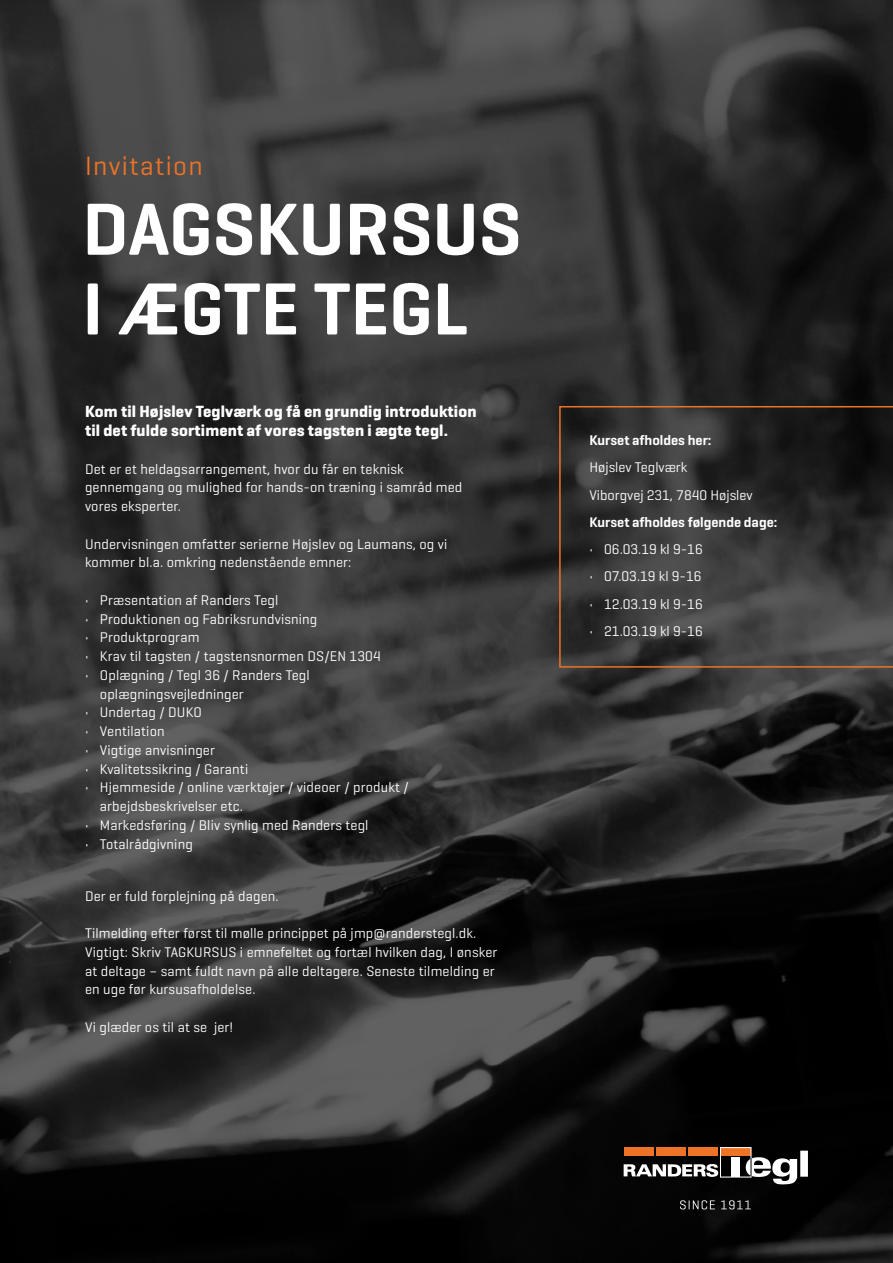
<style>
.page{position:relative;width:893px;height:1263px;background:#fff}
.page>*{position:absolute;margin:0;border:0;box-sizing:border-box;transform-origin:0 0}
.t1{font:600 75px/79.8px "Geogrotesque";color:#fff}
.t2{font:27px "Geogrotesque";letter-spacing:.05em;color:#ee7326}
.t3{font:700 16.5px/18.8px "Geogrotesque";letter-spacing:.01em;color:#fff}
.t4{font:14.25px/18.8px "Geogrotesque";letter-spacing:.01em;color:#fff}
.t5{font:600 14.25px "Geogrotesque";color:#fff}
</style>
<div class="page">
<img style="left:0;top:0;width:893px;height:1263px">
<svg style="left:559px;top:406px;width:334px;height:262px;background:#373534"></svg>
<div style="left:800px;top:1151px;width:8px;height:26px;background:#fff"></div>
<svg style="left:624px;top:1147px;width:173px;height:37px"></svg>
<svg style="left:680px;top:1200px;width:35px;height:9px"></svg>
<svg style="left:721px;top:1200px;width:30px;height:9px"></svg>
<h2 class="t2" style="left:85px;top:149px;width:119px">Invitation</h2>
<h1 class="t1" style="left:82px;top:188px;width:441px">DAGSKURSUS<br>I ÆGTE TEGL</h1>
<p class="t3" style="left:85px;top:402px;width:393px">Kom til Højslev Teglværk og få en grundig introduktion til det fulde sortiment af vores tagsten i ægte tegl.</p>
<p class="t4" style="left:85px;top:459px;width:379px">Det er et heldagsarrangement, hvor du får en teknisk gennemgang og mulighed for hands-on træning i samråd med vores eksperter.</p>
<p class="t4" style="left:85px;top:534px;width:364px">Undervisningen omfatter serierne Højslev og Laumans, og vi kommer bl.a. omkring nedenstående emner:</p>
<p class="t4" style="left:85px;top:590px;width:195px">• Præsentation af Randers Tegl</p>
<p class="t4" style="left:85px;top:609px;width:234px">• Produktionen og Fabriksrundvisning</p>
<p class="t4" style="left:85px;top:628px;width:116px">• Produktprogram</p>
<p class="t4" style="left:85px;top:646px;width:297px">• Krav til tagsten / tagstensnormen DS/EN 1304</p>
<p class="t4" style="left:100px;top:665px;width:211px;text-indent:-15px">• Oplægning / Tegl 36 / Randers Tegl oplægningsvejledninger</p>
<p class="t4" style="left:85px;top:703px;width:118px">• Undertag / DUKO</p>
<p class="t4" style="left:85px;top:721px;width:81px">• Ventilation</p>
<p class="t4" style="left:85px;top:740px;width:132px">• Vigtige anvisninger</p>
<p class="t4" style="left:85px;top:759px;width:165px">• Kvalitetssikring / Garanti</p>
<p class="t4" style="left:100px;top:778px;width:310px;text-indent:-15px">• Hjemmeside / online værktøjer / videoer / produkt / arbejdsbeskrivelser etc.</p>
<p class="t4" style="left:85px;top:815px;width:285px">• Markedsføring / Bliv synlig med Randers tegl</p>
<p class="t4" style="left:85px;top:834px;width:109px">• Totalrådgivning</p>
<p class="t4" style="left:85px;top:886px;width:195px">Der er fuld forplejning på dagen.</p>
<p class="t4" style="left:85px;top:923px;width:414px">Tilmelding efter først til mølle princippet på jmp@randerstegl.dk.<br>Vigtigt: Skriv TAGKURSUS i emnefeltet og fortæl hvilken dag, I ønsker at deltage – samt fuldt navn på alle deltagere. Seneste tilmelding er en uge før kursusafholdelse.</p>
<p class="t4" style="left:85px;top:1017px;width:150px">Vi glæder os til at se jer!</p>
<p class="t5" style="left:589px;top:431px;width:124px">Kurset afholdes her:</p>
<p class="t4" style="left:589px;top:453px;width:165px;line-height:27.3px">Højslev Teglværk<br>Viborgvej 231, 7840 Højslev</p>
<p class="t5" style="left:589px;top:513px;width:189px">Kurset afholdes følgende dage:</p>
<p class="t4" style="left:589px;top:539px;width:115px">• 06.03.19 kl 9-16</p>
<p class="t4" style="left:589px;top:567px;width:114px">• 07.03.19 kl 9-16</p>
<p class="t4" style="left:589px;top:594px;width:115px">• 12.03.19 kl 9-16</p>
<p class="t4" style="left:589px;top:621px;width:115px">• 21.03.19 kl 9-16</p>
</div>
